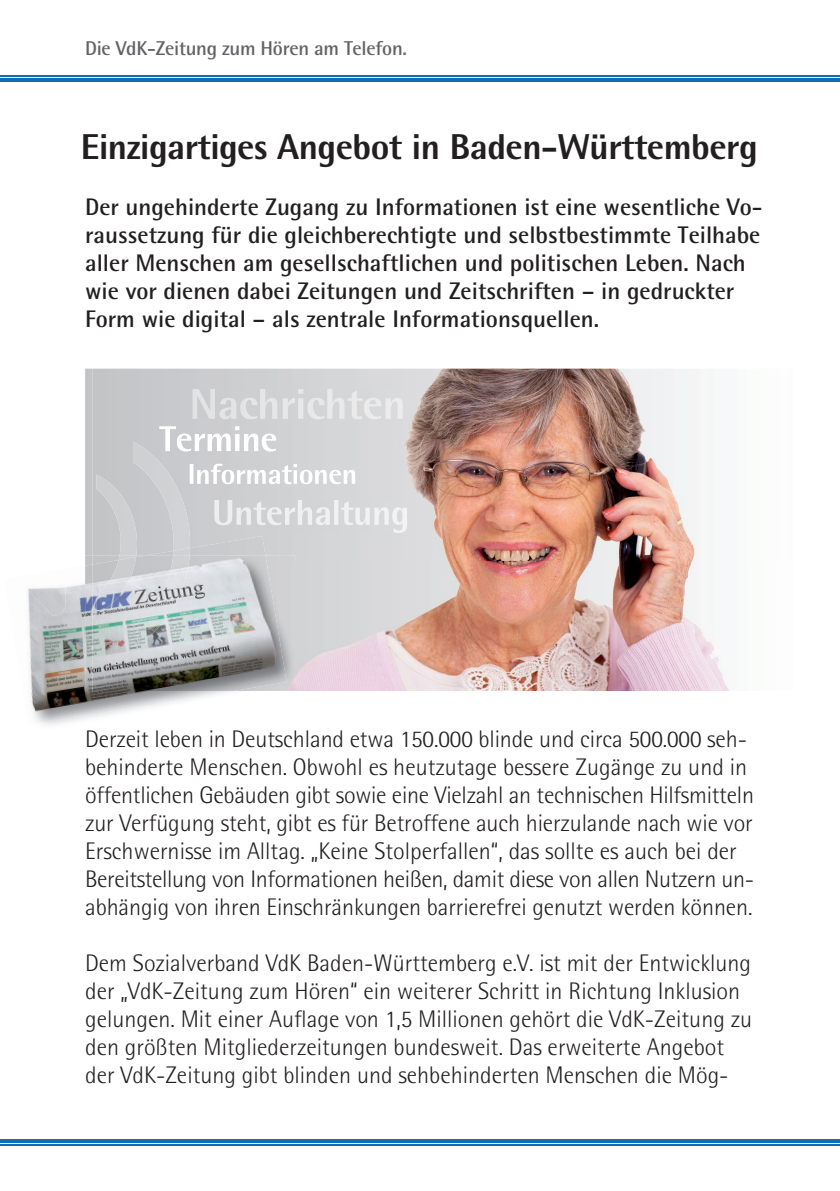
<style>
.page{position:relative;width:840px;height:1191px;background:#fff}
.page>*{position:absolute;margin:0;border:0;box-sizing:border-box;transform-origin:0 0}
.t1{font:800 36px "Rotis Semi Sans";letter-spacing:-.015em;color:#231f20}
.t2{font:300 24px/28px "Rotis Semi Sans";color:#231f20}
.t3{font:700 24px/28px "Rotis Semi Sans";color:#231f20}
.t4{font:700 20px "Rotis Semi Sans";letter-spacing:-.015em;color:#636366}
</style>
<div class="page">
<hr style="left:0;top:79px;width:839px;height:3px;background:#0f6eb8">
<hr style="left:0;top:76px;width:839px;height:1px;background:#0f6eb8">
<hr style="left:0;top:1144px;width:839px;height:1px;background:#0f6eb8">
<hr style="left:0;top:1139px;width:839px;height:3px;background:#0f6eb8">
<img style="left:92px;top:369px;width:608px;height:192px">
<img style="left:295px;top:561px;width:435px;height:130px">
<img style="left:96px;top:442px;width:94px;height:114px">
<svg style="left:85px;top:556px;width:7px;height:8px"></svg>
<div style="left:144px;top:536px;width:121px;height:20px;background:#cbccce"></div>
<img style="left:173px;top:548px;width:17px;height:8px">
<img style="left:28px;top:584px;width:57px;height:107px">
<img style="left:85px;top:564px;width:7px;height:127px">
<img style="left:92px;top:556px;width:194px;height:135px">
<img style="left:28px;top:584px;width:38px;height:32px">
<img style="left:192px;top:389px;width:210px;height:30px">
<img style="left:214px;top:500px;width:193px;height:33px">
<svg style="left:189px;top:464px;width:166px;height:20px"></svg>
<svg style="left:159px;top:426px;width:117px;height:25px"></svg>
<img style="left:31px;top:691px;width:200px;height:34px">
<p class="t4" style="left:85px;top:36px;width:323px">Die VdK-Zeitung zum Hören am Telefon.</p>
<h2 class="t1" style="left:81px;top:124px;width:678px">Einzigartiges Angebot in Baden-Württemberg</h2>
<p class="t3" style="left:85px;top:192px;width:678px">Der ungehinderte Zugang zu Informationen ist eine wesentliche Vo-</p>
<p class="t3" style="left:85px;top:220px;width:676px">raussetzung für die gleichberechtigte und selbstbestimmte Teilhabe aller Menschen am gesellschaftlichen und politischen Leben. Nach wie vor dienen dabei Zeitungen und Zeitschriften – in gedruckter Form wie digital – als zentrale Informationsquellen.</p>
<p class="t2" style="left:85px;top:725px;width:663px">Derzeit leben in Deutschland etwa 150.000 blinde und circa 500.000 seh-</p>
<p class="t2" style="left:85px;top:753px;width:670px">behinderte Menschen. Obwohl es heutzutage bessere Zugänge zu und in öffentlichen Gebäuden gibt sowie eine Vielzahl an technischen Hilfsmitteln zur Verfügung steht, gibt es für Betroffene auch hierzulande nach wie vor Erschwernisse im Alltag. „Keine Stolperfallen“, das sollte es auch bei der</p>
<p class="t2" style="left:85px;top:893px;width:668px">abhängig von ihren Einschränkungen barrierefrei genutzt werden können.</p>
<p class="t2" style="left:85px;top:949px;width:668px">Dem Sozialverband VdK Baden-Württemberg e.V. ist mit der Entwicklung der „VdK-Zeitung zum Hören“ ein weiterer Schritt in Richtung Inklusion gelungen. Mit einer Auflage von 1,5 Millionen gehört die VdK-Zeitung zu den größten Mitgliederzeitungen bundesweit. Das erweiterte Angebot</p>
<p class="t2" style="left:85px;top:865px;width:670px">Bereitstellung von Informationen heißen, damit diese von allen Nutzern un-</p>
<p class="t2" style="left:85px;top:1061px;width:644px">der VdK-Zeitung gibt blinden und sehbehinderten Menschen die Mög-</p>
</div>
